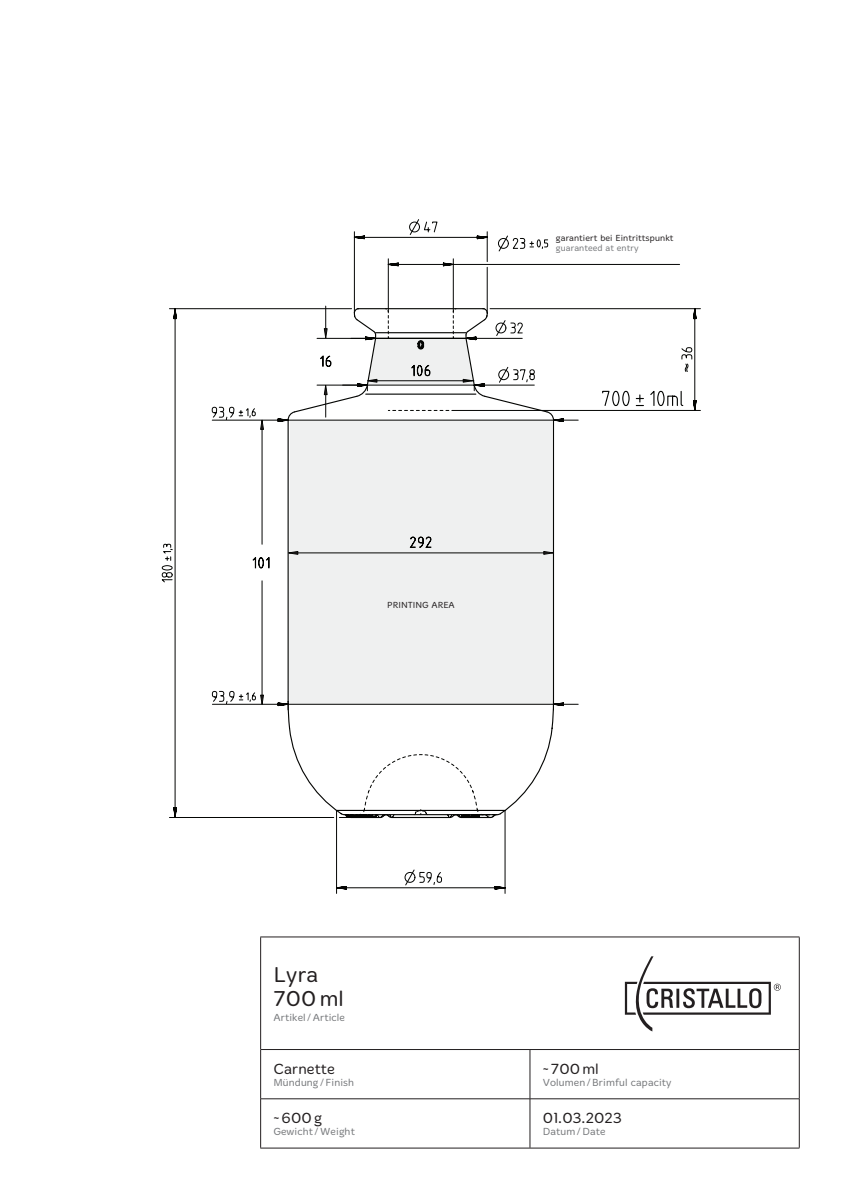
<style>
.page{position:relative;width:842px;height:1191px;background:#fff}
.page>*{position:absolute;margin:0;border:0;box-sizing:border-box;transform-origin:0 0}
.textsize_1___black___left{font:300 22px/24px "Merge";letter-spacing:.01em;color:#231f20}
.textsize_2___black___left{font:300 15px "Merge";letter-spacing:.01em;color:#231f20}
.textsize_3___gray___left{font:300 10.5px "Merge";letter-spacing:.01em;color:#76787b}
.textsize_3___black__german____center{font:300 9px "Merge";letter-spacing:.01em;color:#231f20}
.textsize_3___gray__english____center{font:300 9px "Merge";letter-spacing:.01em;color:#76787b}
</style>
<div class="page">
<hr style="left:799px;top:937px;width:1px;height:112px;background:#231f20">
<hr style="left:261px;top:1049px;width:269px;height:1px;background:#231f20">
<hr style="left:530px;top:1049px;width:269px;height:1px;background:#231f20">
<hr style="left:530px;top:1049px;width:1px;height:49px;background:#231f20">
<hr style="left:799px;top:1049px;width:1px;height:49px;background:#231f20">
<hr style="left:530px;top:1099px;width:1px;height:48px;background:#231f20">
<hr style="left:799px;top:1099px;width:1px;height:48px;background:#231f20">
<hr style="left:260px;top:936px;width:270px;height:1px;background:#231f20">
<hr style="left:260px;top:937px;width:1px;height:112px;background:#231f20">
<hr style="left:530px;top:936px;width:269px;height:1px;background:#231f20">
<hr style="left:260px;top:1049px;width:1px;height:49px;background:#231f20">
<hr style="left:260px;top:1098px;width:1px;height:49px;background:#231f20">
<hr style="left:260px;top:1147px;width:270px;height:1px;background:#231f20">
<hr style="left:530px;top:1147px;width:269px;height:1px;background:#231f20">
<hr style="left:261px;top:1098px;width:269px;height:1px;background:#231f20">
<hr style="left:530px;top:1098px;width:269px;height:1px;background:#231f20">
<svg style="left:625px;top:956px;width:156px;height:75px"></svg>
<svg style="left:336px;top:219px;width:170px;height:675px"></svg>
<svg style="left:336px;top:235px;width:365px;height:176px"></svg>
<svg style="left:336px;top:307px;width:348px;height:525px"></svg>
<svg style="left:161px;top:258px;width:519px;height:560px"></svg>
<svg style="left:286px;top:551px;width:12px;height:4px"></svg>
<svg style="left:543px;top:551px;width:12px;height:4px"></svg>
<hr style="left:298px;top:552px;width:246px;height:1px;background:#040503">
<hr style="left:317px;top:385px;width:51px;height:1px;background:#040503">
<hr style="left:317px;top:338px;width:51px;height:1px;background:#040503">
<svg style="left:324px;top:383px;width:3px;height:34px"></svg>
<svg style="left:324px;top:306px;width:3px;height:34px"></svg>
<svg style="left:260px;top:418px;width:4px;height:12px"></svg>
<svg style="left:260px;top:694px;width:4px;height:12px"></svg>
<hr style="left:262px;top:429px;width:1px;height:115px;background:#040503">
<hr style="left:262px;top:581px;width:1px;height:115px;background:#040503">
<svg style="left:410px;top:537px;width:21px;height:11px"></svg>
<svg style="left:365px;top:338px;width:110px;height:47px"></svg>
<svg style="left:320px;top:356px;width:11px;height:11px"></svg>
<svg style="left:253px;top:557px;width:16px;height:11px"></svg>
<p class="textsize_3___black__german____center" style="left:556px;top:233px;width:119px">garantiert bei Eintrittspunkt</p>
<p class="textsize_3___gray__english____center" style="left:556px;top:243px;width:84px">guaranteed at entry</p>
<p class="textsize_3___black__german____center" style="left:387px;top:600px;width:69px">PRINTING AREA</p>
<p class="textsize_1___black___left" style="left:273px;top:962px;width:72px">Lyra<br>700 ml</p>
<p class="textsize_3___gray___left" style="left:273px;top:1011px;width:73px">Artikel/Article</p>
<p class="textsize_2___black___left" style="left:273px;top:1059px;width:63px">Carnette</p>
<p class="textsize_3___gray___left" style="left:273px;top:1076px;width:82px">Mündung / Finish</p>
<p class="textsize_2___black___left" style="left:273px;top:1109px;width:50px">˜600g</p>
<p class="textsize_3___gray___left" style="left:273px;top:1125px;width:83px">Gewicht /Weight</p>
<p class="textsize_2___black___left" style="left:543px;top:1059px;width:58px">˜ 700 ml</p>
<p class="textsize_3___gray___left" style="left:543px;top:1076px;width:130px">Volumen /Brimful capacity</p>
<p class="textsize_2___black___left" style="left:543px;top:1109px;width:81px">01.03.2023</p>
<p class="textsize_3___gray___left" style="left:543px;top:1125px;width:64px">Datum /Date</p>
</div>
